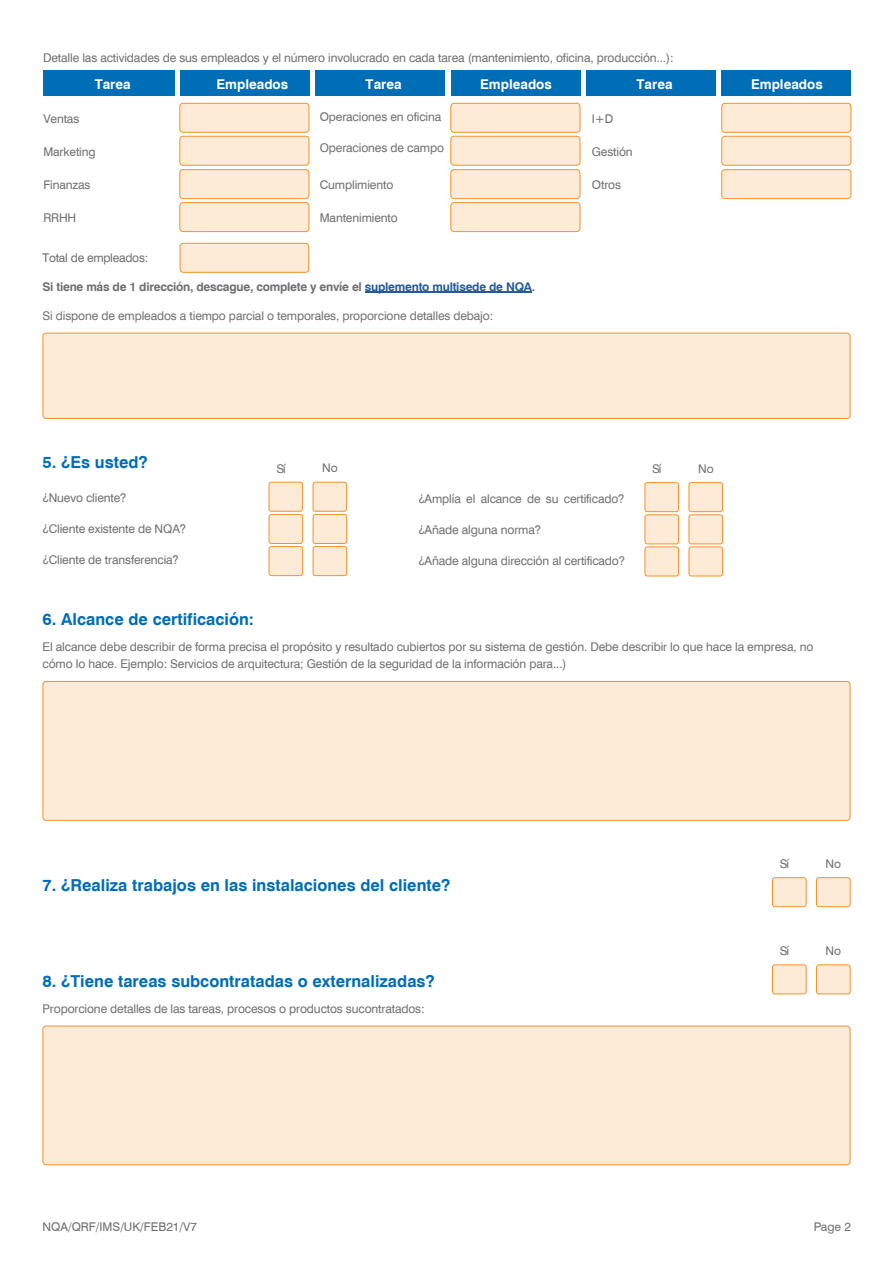
<style>
.page{position:relative;width:893px;height:1263px;background:#fff}
.page>*{position:absolute;margin:0;border:0;box-sizing:border-box;transform-origin:0 0}
.t1{font:700 16.5px "Swiss 721 BT";color:#006db7}
.t2{font:700 13.5px "Swiss 721 BT";color:#fff}
.t3{font:12px/16.5px "Swiss 721 BT";letter-spacing:-.01em;color:#706f6f}
.t4{font:700 12px "Swiss 721 BT";letter-spacing:-.02em;color:#706f6f}
.s1{color:#265a9b}
</style>
<div class="page">
<div style="left:43px;top:71px;width:132px;height:25px;background:#006db7"></div>
<div style="left:180px;top:71px;width:129px;height:25px;background:#006db7"></div>
<div style="left:315px;top:71px;width:130px;height:25px;background:#006db7"></div>
<div style="left:451px;top:71px;width:129px;height:25px;background:#006db7"></div>
<div style="left:586px;top:71px;width:130px;height:25px;background:#006db7"></div>
<div style="left:722px;top:71px;width:129px;height:25px;background:#006db7"></div>
<div style="left:180px;top:103px;width:129px;height:29px;background:#feebd7;border-radius:3px"></div>
<div style="left:179px;top:103px;width:130px;height:30px;border:1px solid #f3912d;border-radius:3px"></div>
<div style="left:451px;top:103px;width:129px;height:29px;background:#feebd7;border-radius:3px"></div>
<div style="left:450px;top:103px;width:130px;height:30px;border:1px solid #f3912d;border-radius:3px"></div>
<div style="left:722px;top:103px;width:129px;height:29px;background:#feebd7;border-radius:3px"></div>
<div style="left:721px;top:103px;width:130px;height:30px;border:1px solid #f3912d;border-radius:3px"></div>
<div style="left:180px;top:136px;width:129px;height:29px;background:#feebd7;border-radius:3px"></div>
<div style="left:179px;top:136px;width:130px;height:30px;border:1px solid #f3912d;border-radius:3px"></div>
<div style="left:451px;top:136px;width:129px;height:29px;background:#feebd7;border-radius:3px"></div>
<div style="left:450px;top:136px;width:130px;height:30px;border:1px solid #f3912d;border-radius:3px"></div>
<div style="left:722px;top:136px;width:129px;height:29px;background:#feebd7;border-radius:3px"></div>
<div style="left:721px;top:136px;width:130px;height:30px;border:1px solid #f3912d;border-radius:3px"></div>
<div style="left:180px;top:170px;width:129px;height:29px;background:#feebd7;border-radius:3px"></div>
<div style="left:179px;top:169px;width:130px;height:30px;border:1px solid #f3912d;border-radius:3px"></div>
<div style="left:451px;top:170px;width:129px;height:29px;background:#feebd7;border-radius:3px"></div>
<div style="left:450px;top:169px;width:130px;height:30px;border:1px solid #f3912d;border-radius:3px"></div>
<div style="left:722px;top:170px;width:129px;height:29px;background:#feebd7;border-radius:3px"></div>
<div style="left:721px;top:169px;width:130px;height:30px;border:1px solid #f3912d;border-radius:3px"></div>
<div style="left:180px;top:203px;width:129px;height:29px;background:#feebd7;border-radius:3px"></div>
<div style="left:179px;top:202px;width:130px;height:30px;border:1px solid #f3912d;border-radius:3px"></div>
<div style="left:451px;top:203px;width:129px;height:29px;background:#feebd7;border-radius:3px"></div>
<div style="left:450px;top:202px;width:130px;height:30px;border:1px solid #f3912d;border-radius:3px"></div>
<div style="left:180px;top:243px;width:129px;height:29px;background:#feebd7;border-radius:3px"></div>
<div style="left:180px;top:243px;width:129px;height:30px;border:1px solid #f3912d;border-radius:3px"></div>
<hr style="left:365px;top:292px;width:167px;height:1px;background:#265a9b">
<div style="left:43px;top:681px;width:807px;height:139px;background:#feebd7;border-radius:3px"></div>
<div style="left:43px;top:681px;width:807px;height:140px;border:1px solid #f3912d;border-radius:3px"></div>
<div style="left:772px;top:878px;width:34px;height:29px;background:#feebd7;border-radius:2px"></div>
<div style="left:772px;top:877px;width:34px;height:30px;border:1px solid #f3912d;border-radius:2px"></div>
<div style="left:816px;top:878px;width:34px;height:29px;background:#feebd7;border-radius:2px"></div>
<div style="left:816px;top:877px;width:34px;height:30px;border:1px solid #f3912d;border-radius:2px"></div>
<div style="left:772px;top:965px;width:34px;height:29px;background:#feebd7;border-radius:2px"></div>
<div style="left:772px;top:964px;width:34px;height:30px;border:1px solid #f3912d;border-radius:2px"></div>
<div style="left:816px;top:965px;width:34px;height:29px;background:#feebd7;border-radius:2px"></div>
<div style="left:816px;top:964px;width:34px;height:30px;border:1px solid #f3912d;border-radius:2px"></div>
<div style="left:43px;top:1026px;width:807px;height:139px;background:#feebd7;border-radius:3px"></div>
<div style="left:43px;top:1026px;width:807px;height:139px;border:1px solid #f3912d;border-radius:3px"></div>
<div style="left:645px;top:483px;width:33px;height:29px;background:#feebd7;border-radius:2px"></div>
<div style="left:645px;top:482px;width:34px;height:30px;border:1px solid #f3912d;border-radius:2px"></div>
<div style="left:689px;top:483px;width:34px;height:29px;background:#feebd7;border-radius:2px"></div>
<div style="left:689px;top:482px;width:34px;height:30px;border:1px solid #f3912d;border-radius:2px"></div>
<div style="left:645px;top:515px;width:34px;height:29px;background:#feebd7;border-radius:2px"></div>
<div style="left:645px;top:514px;width:34px;height:30px;border:1px solid #f3912d;border-radius:2px"></div>
<div style="left:689px;top:515px;width:34px;height:29px;background:#feebd7;border-radius:2px"></div>
<div style="left:689px;top:514px;width:34px;height:30px;border:1px solid #f3912d;border-radius:2px"></div>
<div style="left:645px;top:547px;width:34px;height:29px;background:#feebd7;border-radius:2px"></div>
<div style="left:645px;top:547px;width:34px;height:29px;border:1px solid #f3912d;border-radius:2px"></div>
<div style="left:689px;top:547px;width:34px;height:29px;background:#feebd7;border-radius:2px"></div>
<div style="left:689px;top:547px;width:34px;height:29px;border:1px solid #f3912d;border-radius:2px"></div>
<div style="left:269px;top:482px;width:34px;height:29px;background:#feebd7;border-radius:2px"></div>
<div style="left:269px;top:482px;width:34px;height:29px;border:1px solid #f3912d;border-radius:2px"></div>
<div style="left:313px;top:482px;width:34px;height:29px;background:#feebd7;border-radius:2px"></div>
<div style="left:313px;top:482px;width:34px;height:29px;border:1px solid #f3912d;border-radius:2px"></div>
<div style="left:269px;top:514px;width:34px;height:29px;background:#feebd7;border-radius:2px"></div>
<div style="left:269px;top:514px;width:34px;height:30px;border:1px solid #f3912d;border-radius:2px"></div>
<div style="left:313px;top:514px;width:34px;height:29px;background:#feebd7;border-radius:2px"></div>
<div style="left:313px;top:514px;width:34px;height:30px;border:1px solid #f3912d;border-radius:2px"></div>
<div style="left:269px;top:546px;width:34px;height:30px;background:#feebd7;border-radius:2px"></div>
<div style="left:269px;top:546px;width:34px;height:30px;border:1px solid #f3912d;border-radius:2px"></div>
<div style="left:313px;top:546px;width:34px;height:30px;background:#feebd7;border-radius:2px"></div>
<div style="left:313px;top:546px;width:34px;height:30px;border:1px solid #f3912d;border-radius:2px"></div>
<div style="left:43px;top:333px;width:807px;height:85px;background:#feebd7;border-radius:3px"></div>
<div style="left:43px;top:333px;width:807px;height:86px;border:1px solid #f3912d;border-radius:3px"></div>
<p class="t3" style="left:43px;top:49px;width:632px">Detalle las actividades de sus empleados y el número involucrado en cada tarea (mantenimiento, oficina, producción...):</p>
<p class="t2" style="left:95px;top:76px;width:38px">Tarea</p>
<p class="t2" style="left:216px;top:76px;width:73px">Empleados</p>
<p class="t2" style="left:366px;top:76px;width:38px">Tarea</p>
<p class="t2" style="left:480px;top:76px;width:73px">Empleados</p>
<p class="t2" style="left:637px;top:76px;width:38px">Tarea</p>
<p class="t2" style="left:751px;top:76px;width:73px">Empleados</p>
<p class="t3" style="left:43px;top:111px;width:37px">Ventas</p>
<p class="t3" style="left:320px;top:108px;width:123px">Operaciones en oficina</p>
<p class="t3" style="left:592px;top:110px;width:23px">I+D</p>
<p class="t3" style="left:43px;top:143px;width:54px">Marketing</p>
<p class="t3" style="left:320px;top:140px;width:126px">Operaciones de campo</p>
<p class="t3" style="left:592px;top:143px;width:42px">Gestión</p>
<p class="t3" style="left:43px;top:177px;width:49px">Finanzas</p>
<p class="t3" style="left:320px;top:177px;width:75px">Cumplimiento</p>
<p class="t3" style="left:592px;top:176px;width:31px">Otros</p>
<p class="t3" style="left:43px;top:210px;width:34px">RRHH</p>
<p class="t3" style="left:320px;top:210px;width:79px">Mantenimiento</p>
<p class="t3" style="left:43px;top:249px;width:107px">Total de empleados:</p>
<p class="t4" style="left:43px;top:279px;width:494px">Si tiene más de 1 dirección, descague, complete y envíe el <span class="s1">suplemento multisede de NQA</span>.</p>
<p class="t3" style="left:43px;top:307px;width:452px">Si dispone de empleados a tiempo parcial o temporales, proporcione detalles debajo:</p>
<h1 class="t1" style="left:43px;top:452px;width:107px">5. ¿Es usted?</h1>
<p class="t3" style="left:43px;top:490px;width:85px">¿Nuevo cliente?</p>
<p class="t3" style="left:43px;top:521px;width:145px">¿Cliente existente de NQA?</p>
<p class="t3" style="left:43px;top:552px;width:138px">¿Cliente de transferencia?</p>
<p class="t3" style="left:276px;top:460px;width:11px">Sí</p>
<p class="t3" style="left:322px;top:460px;width:17px">No</p>
<p class="t3" style="left:418px;top:490px;width:208px">¿Amplía el alcance de su certificado?</p>
<p class="t3" style="left:418px;top:521px;width:124px">¿Añade alguna norma?</p>
<p class="t3" style="left:418px;top:552px;width:208px">¿Añade alguna dirección al certificado?</p>
<p class="t3" style="left:652px;top:460px;width:11px">Sí</p>
<p class="t3" style="left:698px;top:460px;width:17px">No</p>
<h1 class="t1" style="left:43px;top:609px;width:213px">6. Alcance de certificación:</h1>
<p class="t3" style="left:43px;top:639px;width:772px">El alcance debe describir de forma precisa el propósito y resultado cubiertos por su sistema de gestión. Debe describir lo que hace la empresa, no cómo lo hace. Ejemplo: Servicios de arquitectura; Gestión de la seguridad de la información para...)</p>
<h1 class="t1" style="left:43px;top:875px;width:409px">7. ¿Realiza trabajos en las instalaciones del cliente?</h1>
<h1 class="t1" style="left:43px;top:971px;width:394px">8. ¿Tiene tareas subcontratadas o externalizadas?</h1>
<p class="t3" style="left:43px;top:1000px;width:384px">Proporcione detalles de las tareas, procesos o productos sucontratados:</p>
<p class="t3" style="left:780px;top:855px;width:11px">Sí</p>
<p class="t3" style="left:826px;top:855px;width:17px">No</p>
<p class="t3" style="left:780px;top:943px;width:11px">Sí</p>
<p class="t3" style="left:826px;top:942px;width:17px">No</p>
<p class="t3" style="left:43px;top:1218px;width:156px">NQA/QRF/IMS/UK/FEB21/V7</p>
<p class="t3" style="left:814px;top:1218px;width:39px">Page 2</p>
</div>
